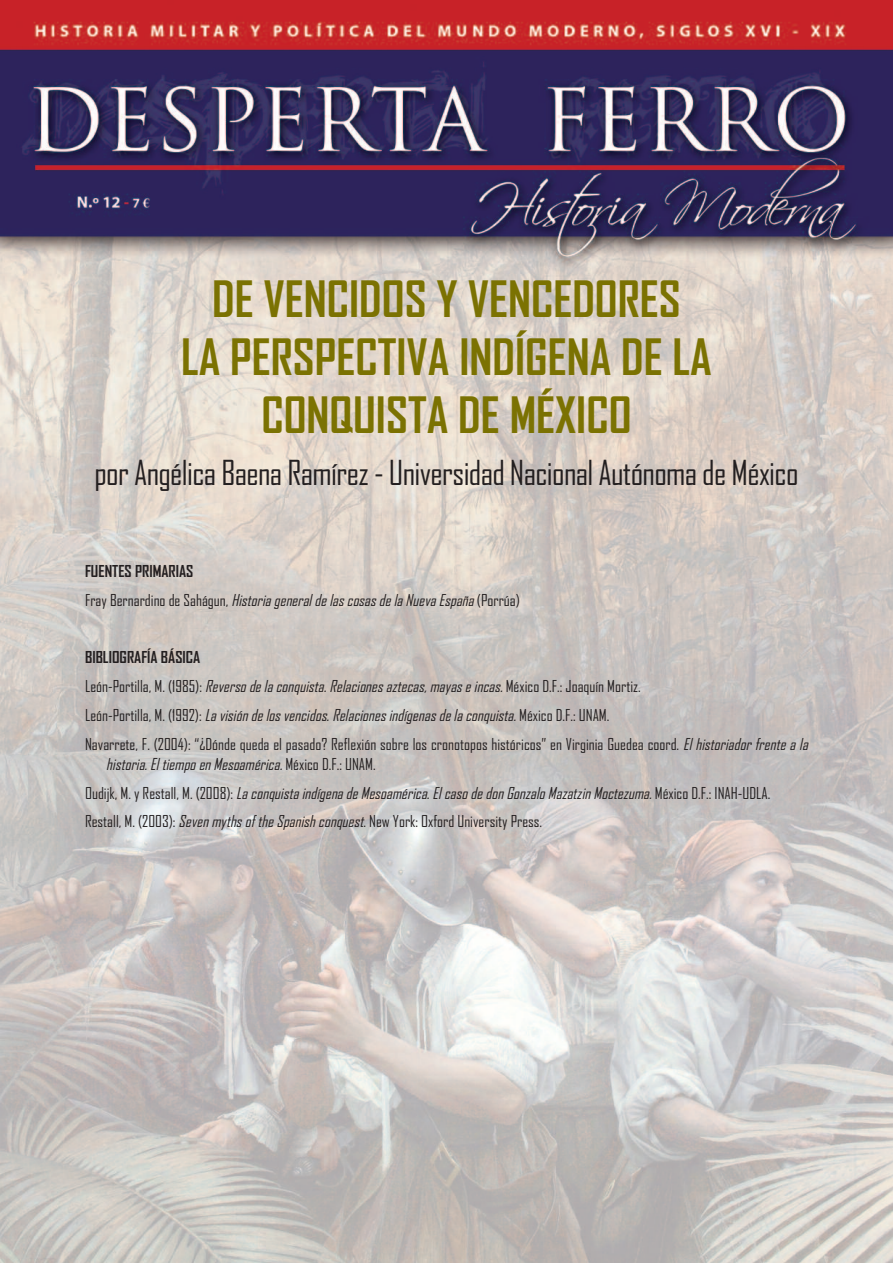
<style>
.page{position:relative;width:893px;height:1263px;background:#fff}
.page>*{position:absolute;margin:0;border:0;box-sizing:border-box;transform-origin:0 0}
.t1{font:700 48px/57.6px "Agency FB";color:#7b7202;text-align:center}
.t2{font:33px "Agency FB";letter-spacing:-.02em;color:#231f20}
.t3{font:15.75px/28.8px "Agency FB";color:#231f20}
.t4{font:italic 15.75px/28.8px "Agency FB";color:#231f20}
.s1{font-weight:700;font-style:normal}
.s2{font-style:normal}
.s3{font-weight:700}
.s4{font-style:italic}
</style>
<div class="page">
<img style="left:0;top:0;width:893px;height:1263px">
<h1 class="t1" style="left:181px;top:272px;width:532px">DE VENCIDOS Y VENCEDORES<br>LA PERSPECTIVA INDÍGENA DE LA<br>CONQUISTA DE MÉXICO</h1>
<h2 class="t2" style="left:94px;top:454px;width:705px">por Angélica Baena Ramírez - Universidad Nacional Autónoma de México</h2>
<p class="t4" style="left:85px;top:557px;width:436px"><span class="s1">FUENTES PRIMARIAS<br></span><span class="s2">Fray Bernardino de Sahágun,</span> HistoriageneraldelascosasdelaNuevaEspaña<span class="s2">(Porrúa)</span></p>
<p class="t3" style="left:85px;top:643px;width:728px"><span class="s3">BIBLIOGRAFÍA BÁSICA<br></span>León-Portilla, M. (1985): <span class="s4">Reversodelaconquista.Relacionesaztecas,mayaseincas.</span>México D.F.: Joaquín Mortiz.<br>León-Portilla, M. (1992): <span class="s4">Lavisióndelosvencidos.Relacionesindígenasdelaconquista.</span>México D.F.: UNAM.<br>Navarrete, F. (2004): “¿Dónde queda el pasado? Reflexión sobre los cronotopos históricos” en virginia Guedea coord. <span class="s4">Elhistoriadorfrenteala</span></p>
<p class="t4" style="left:85px;top:750px;width:687px;text-indent:21px">historia. El tiempo en Mesoamérica. <span class="s2">M é x i c o D . F . : U N A M .<br>Oudijk, M. y Restall, M. (2008):</span> LaconquistaindígenadeMesoamérica.ElcasodedonGonzaloMazatzinMoctezuma.<span class="s2">México D.F.: INAH-UDLA.<br>Restall, M. (2003):</span> SevenmythsoftheSpanishconquest<span class="s2">. New york: Oxford University Press.</span></p>
</div>
